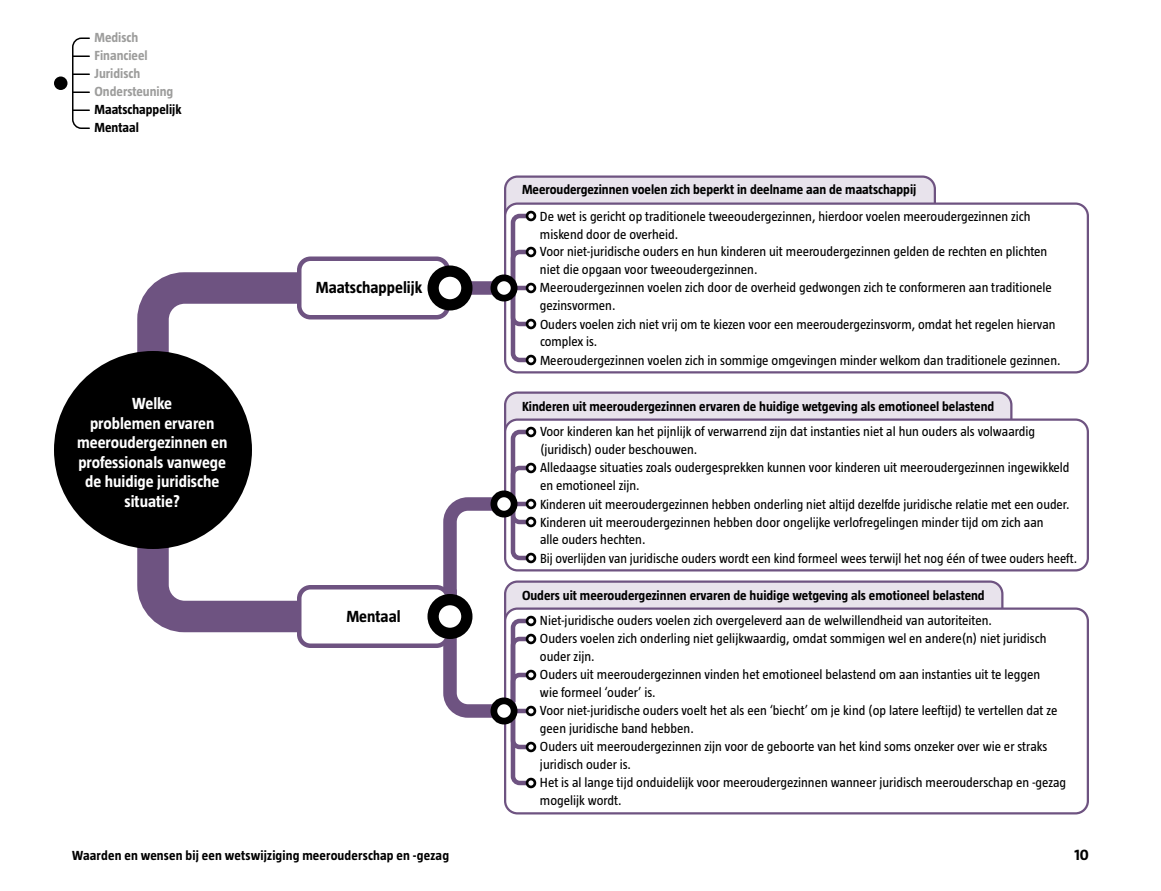
<style>
.page{position:relative;width:1161px;height:891px;background:#fff}
.page>*{position:absolute;margin:0;border:0;box-sizing:border-box;transform-origin:0 0}
.t1{font:700 16.5px/19.5px "Taz";color:#fff;text-align:center}
.t2{font:700 16.5px "Taz";color:#000}
.t3{font:700 15.75px "Taz";color:#000}
.t4{font:13.5px/18px "Taz";color:#000}
.t5{font:700 13.5px/18px "Taz";color:#000}
.t6{font:700 13.5px/18px "Taz";color:#9d9d9c}
</style>
<div class="page">
<svg style="left:122px;top:460px;width:175px;height:173px"></svg>
<svg style="left:122px;top:256px;width:229px;height:184px"></svg>
<div style="left:450px;top:281px;width:58px;height:14px;background:#6e5381"></div>
<div style="left:299px;top:259px;width:149px;height:58px;background:#fff;border-radius:11px"></div>
<div style="left:297px;top:257px;width:153px;height:63px;border:4px solid #6e5381;border-radius:11px"></div>
<div style="left:297px;top:585px;width:153px;height:63px;border:4px solid #6e5381;border-radius:11px"></div>
<div style="left:505px;top:177px;width:430px;height:119px;background:#e8e3ec;border-radius:12px"></div>
<div style="left:504px;top:175px;width:432px;height:122px;border:2px solid #6e5381;border-radius:12px"></div>
<div style="left:505px;top:204px;width:583px;height:168px;background:#fff;border-radius:12px"></div>
<div style="left:504px;top:202px;width:585px;height:172px;border:2px solid #6e5381;border-radius:12px"></div>
<div style="left:505px;top:393px;width:506px;height:114px;background:#e8e3ec;border-radius:12px"></div>
<div style="left:504px;top:391px;width:508px;height:117px;border:2px solid #6e5381;border-radius:12px"></div>
<div style="left:505px;top:420px;width:583px;height:150px;background:#fff;border-radius:12px"></div>
<div style="left:504px;top:418px;width:585px;height:154px;border:2px solid #6e5381;border-radius:12px"></div>
<div style="left:505px;top:582px;width:497px;height:123px;background:#e8e3ec;border-radius:12px"></div>
<div style="left:504px;top:580px;width:500px;height:126px;border:2px solid #6e5381;border-radius:12px"></div>
<div style="left:505px;top:609px;width:583px;height:204px;background:#fff;border-radius:12px"></div>
<div style="left:504px;top:608px;width:585px;height:206px;border:2px solid #6e5381;border-radius:12px"></div>
<svg style="left:508px;top:211px;width:23px;height:153px"></svg>
<hr style="left:513px;top:286px;width:13px;height:4px;background:#6e5381">
<svg style="left:436px;top:427px;width:95px;height:360px"></svg>
<div style="left:494px;top:278px;width:20px;height:20px;background:#fff;border-radius:50%"></div>
<div style="left:490px;top:274px;width:28px;height:27px;border:7px solid #000;border-radius:50%"></div>
<div style="left:527px;top:212px;width:8px;height:8px;background:#fff;border-radius:50%"></div>
<div style="left:526px;top:211px;width:10px;height:10px;border:3px solid #000;border-radius:50%"></div>
<div style="left:527px;top:248px;width:8px;height:8px;background:#fff;border-radius:50%"></div>
<div style="left:526px;top:247px;width:10px;height:10px;border:3px solid #000;border-radius:50%"></div>
<div style="left:527px;top:320px;width:8px;height:8px;background:#fff;border-radius:50%"></div>
<div style="left:526px;top:319px;width:10px;height:10px;border:3px solid #000;border-radius:50%"></div>
<div style="left:527px;top:356px;width:8px;height:8px;background:#fff;border-radius:50%"></div>
<div style="left:526px;top:355px;width:10px;height:10px;border:3px solid #000;border-radius:50%"></div>
<svg style="left:433px;top:600px;width:34px;height:33px"></svg>
<div style="left:428px;top:594px;width:44px;height:45px;border:11px solid #000;border-radius:50%"></div>
<div style="left:433px;top:271px;width:34px;height:34px;background:#fff;border-radius:50%"></div>
<div style="left:428px;top:266px;width:44px;height:44px;border:11px solid #000;border-radius:50%"></div>
<div style="left:494px;top:494px;width:20px;height:20px;background:#fff;border-radius:50%"></div>
<div style="left:490px;top:490px;width:28px;height:27px;border:7px solid #000;border-radius:50%"></div>
<div style="left:527px;top:428px;width:8px;height:8px;background:#fff;border-radius:50%"></div>
<div style="left:526px;top:427px;width:10px;height:10px;border:3px solid #000;border-radius:50%"></div>
<div style="left:527px;top:554px;width:8px;height:8px;background:#fff;border-radius:50%"></div>
<div style="left:526px;top:553px;width:10px;height:10px;border:3px solid #000;border-radius:50%"></div>
<div style="left:494px;top:701px;width:20px;height:20px;background:#fff;border-radius:50%"></div>
<div style="left:490px;top:697px;width:28px;height:27px;border:7px solid #000;border-radius:50%"></div>
<div style="left:527px;top:617px;width:8px;height:8px;background:#fff;border-radius:50%"></div>
<div style="left:526px;top:616px;width:10px;height:10px;border:3px solid #000;border-radius:50%"></div>
<div style="left:527px;top:635px;width:8px;height:8px;background:#fff;border-radius:50%"></div>
<div style="left:526px;top:634px;width:10px;height:10px;border:3px solid #000;border-radius:50%"></div>
<div style="left:527px;top:743px;width:8px;height:8px;background:#fff;border-radius:50%"></div>
<div style="left:526px;top:742px;width:10px;height:10px;border:3px solid #000;border-radius:50%"></div>
<div style="left:527px;top:671px;width:8px;height:8px;background:#fff;border-radius:50%"></div>
<div style="left:526px;top:670px;width:10px;height:10px;border:3px solid #000;border-radius:50%"></div>
<div style="left:527px;top:707px;width:8px;height:8px;background:#fff;border-radius:50%"></div>
<div style="left:526px;top:706px;width:10px;height:10px;border:3px solid #000;border-radius:50%"></div>
<div style="left:527px;top:284px;width:8px;height:8px;background:#fff;border-radius:50%"></div>
<div style="left:526px;top:283px;width:10px;height:10px;border:3px solid #000;border-radius:50%"></div>
<div style="left:527px;top:518px;width:8px;height:8px;background:#fff;border-radius:50%"></div>
<div style="left:526px;top:517px;width:10px;height:10px;border:3px solid #000;border-radius:50%"></div>
<div style="left:527px;top:500px;width:8px;height:8px;background:#fff;border-radius:50%"></div>
<div style="left:526px;top:499px;width:10px;height:10px;border:3px solid #000;border-radius:50%"></div>
<div style="left:527px;top:464px;width:8px;height:8px;background:#fff;border-radius:50%"></div>
<div style="left:526px;top:463px;width:10px;height:10px;border:3px solid #000;border-radius:50%"></div>
<div style="left:527px;top:779px;width:8px;height:8px;background:#fff;border-radius:50%"></div>
<div style="left:526px;top:778px;width:10px;height:10px;border:3px solid #000;border-radius:50%"></div>
<div style="left:54px;top:351px;width:198px;height:198px;background:#000;border-radius:50%"></div>
<div style="left:54px;top:76px;width:14px;height:14px;background:#000;border-radius:50%"></div>
<svg style="left:72px;top:37px;width:18px;height:92px"></svg>
<p class="t6" style="left:94px;top:29px;width:80px">Medisch<br>Financieel<br>Juridisch<br>Ondersteuning</p>
<p class="t5" style="left:94px;top:101px;width:89px">Maatschappelijk<br>Mentaal</p>
<p class="t1" style="left:77px;top:394px;width:152px">Welke<br>problemen ervaren meeroudergezinnen en professionals vanwege de huidige juridische situatie?</p>
<p class="t2" style="left:316px;top:278px;width:108px">Maatschappelijk</p>
<p class="t2" style="left:346px;top:607px;width:56px">Mentaal</p>
<p class="t5" style="left:522px;top:180px;width:396px">Meeroudergezinnen voelen zich beperkt in deelname aan de maatschappij</p>
<p class="t4" style="left:540px;top:207px;width:522px">De wet is gericht op traditionele tweeoudergezinnen, hierdoor voelen meeroudergezinnen zich miskend door de overheid.<br>Voor niet-juridische ouders en hun kinderen uit meeroudergezinnen gelden de rechten en plichten niet die opgaan voor tweeoudergezinnen.<br>Meeroudergezinnen voelen zich door de overheid gedwongen zich te conformeren aan traditionele gezinsvormen.<br>Ouders voelen zich niet vrij om te kiezen voor een meeroudergezinsvorm, omdat het regelen hiervan complex is.<br>Meeroudergezinnen voelen zich in sommige omgevingen minder welkom dan traditionele gezinnen.</p>
<p class="t5" style="left:522px;top:397px;width:474px">Kinderen uit meeroudergezinnen ervaren de huidige wetgeving als emotioneel belastend</p>
<p class="t4" style="left:540px;top:423px;width:539px">Voor kinderen kan het pijnlijk of verwarrend zijn dat instanties niet al hun ouders als volwaardig (juridisch) ouder beschouwen.<br>Alledaagse situaties zoals oudergesprekken kunnen voor kinderen uit meeroudergezinnen ingewikkeld en emotioneel zijn.<br>Kinderen uit meeroudergezinnen hebben onderling niet altijd dezelfde juridische relatie met een ouder.<br>Kinderen uit meeroudergezinnen hebben door ongelijke verlofregelingen minder tijd om zich aan<br>alle ouders hechten.<br>Bij overlijden van juridische ouders wordt een kind formeel wees terwijl het nog één of twee ouders heeft.</p>
<p class="t5" style="left:522px;top:586px;width:464px">Ouders uit meeroudergezinnen ervaren de huidige wetgeving als emotioneel belastend</p>
<p class="t4" style="left:540px;top:612px;width:528px">Niet-juridische ouders voelen zich overgeleverd aan de welwillendheid van autoriteiten.<br>Ouders voelen zich onderling niet gelijkwaardig, omdat sommigen wel en andere(n) niet juridisch ouder zijn.<br>Ouders uit meeroudergezinnen vinden het emotioneel belastend om aan instanties uit te leggen<br>wie formeel ‘ouder’ is.<br>Voor niet-juridische ouders voelt het als een ‘biecht’ om je kind (op latere leeftijd) te vertellen dat ze geen juridische band hebben.<br>Ouders uit meeroudergezinnen zijn voor de geboorte van het kind soms onzeker over wie er straks juridisch ouder is.<br>Het is al lange tijd onduidelijk voor meeroudergezinnen wanneer juridisch meerouderschap en -gezag mogelijk wordt.</p>
<p class="t5" style="left:72px;top:846px;width:379px">Waarden en wensen bij een wetswijziging meerouderschap en -gezag</p>
<p class="t3" style="left:1074px;top:845px;width:16px">10</p>
</div>
